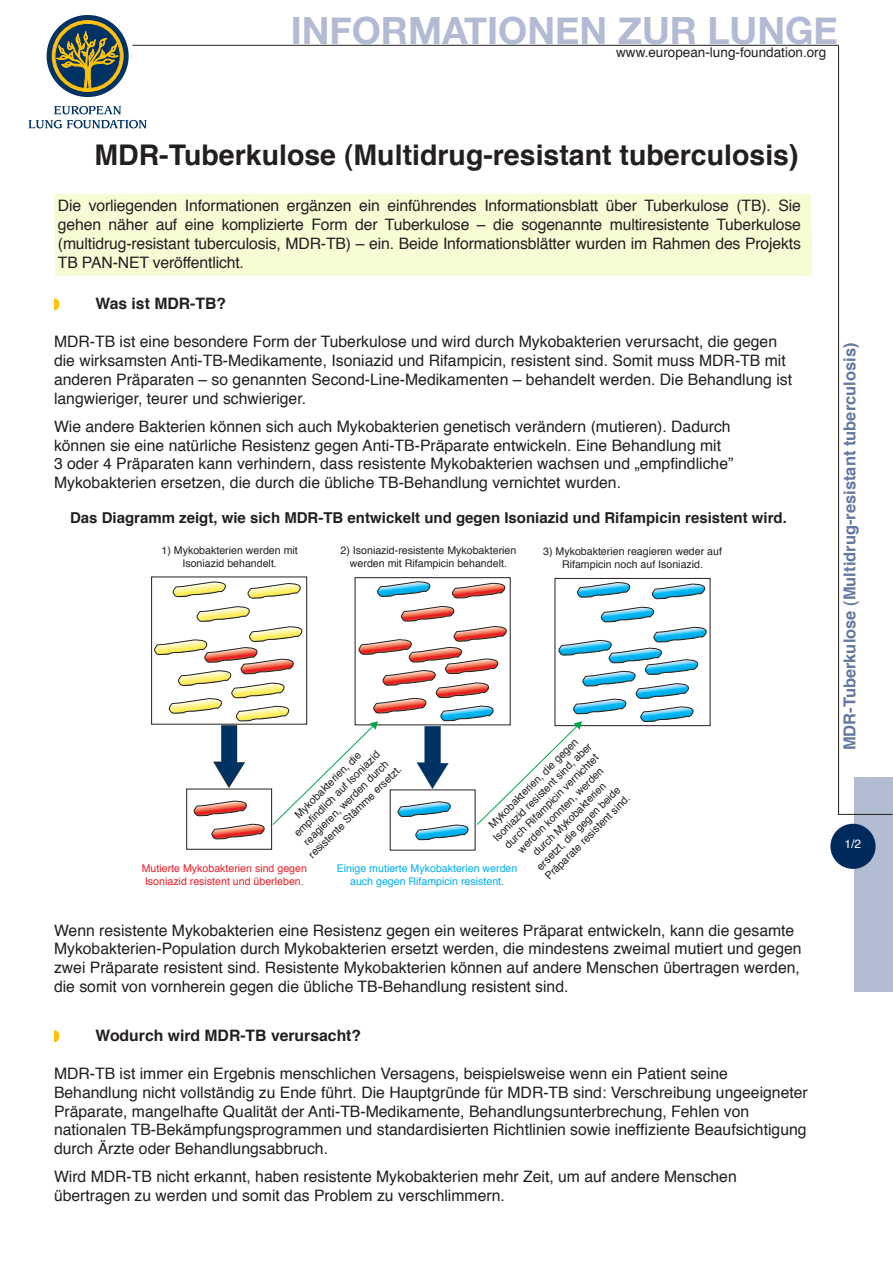
<style>
.page{position:relative;width:893px;height:1263px;background:#fff}
.page>*{position:absolute;margin:0;border:0;box-sizing:border-box;transform-origin:0 0}
.t1{font:700 37.5px "Helvetica Neue";color:#b2bbd3}
.t2{font:700 28.5px "Helvetica";color:#231f20}
.t3{font:700 16.5px "Helvetica";color:#6278a0}
.t4{font:15.75px/18.9px "Helvetica";color:#231f20}
.t5{font:700 15.75px "Helvetica";color:#231f20}
.t6{font:700 15px "Helvetica";color:#231f20}
.t7{font:13.5px "Helvetica";color:#231f20}
.t8{font:12px "Helvetica";color:#fff}
.t9{font:10.65px/12.8px "Helvetica";color:#231f20;text-align:center}
.t10{font:10.65px/12.8px "Helvetica";color:#00aeef;text-align:center}
.t11{font:10.65px/12.8px "Helvetica";color:#ed1c24;text-align:center}
</style>
<div class="page">
<div style="left:854px;top:777px;width:38px;height:214px;background:#b2bcd3"></div>
<div style="left:830px;top:824px;width:46px;height:45px;background:#002a5c;border-radius:50%"></div>
<hr style="left:838px;top:45px;width:1px;height:769px;background:#231f20">
<hr style="left:132px;top:45px;width:706px;height:1px;background:#231f20">
<hr style="left:838px;top:814px;width:54px;height:1px;background:#231f20">
<div style="left:47px;top:15px;width:82px;height:82px;background:#003264;border-radius:50%"></div>
<svg style="left:54px;top:106px;width:67px;height:8px"></svg>
<svg style="left:28px;top:120px;width:119px;height:8px"></svg>
<svg style="left:52px;top:20px;width:71px;height:72px"></svg>
<div style="left:54px;top:194px;width:758px;height:82px;background:#f7fcd5"></div>
<div style="left:186px;top:788px;width:86px;height:62px;border:1px solid #231f20"></div>
<div style="left:555px;top:578px;width:155px;height:148px;border:1px solid #231f20"></div>
<div style="left:151px;top:576px;width:156px;height:149px;border:1px solid #231f20"></div>
<svg style="left:172px;top:581px;width:54px;height:16px"></svg>
<svg style="left:247px;top:583px;width:54px;height:16px"></svg>
<svg style="left:377px;top:581px;width:54px;height:16px"></svg>
<svg style="left:452px;top:582px;width:54px;height:16px"></svg>
<svg style="left:577px;top:582px;width:54px;height:16px"></svg>
<svg style="left:651px;top:583px;width:55px;height:16px"></svg>
<svg style="left:153px;top:605px;width:555px;height:235px"></svg>
<svg style="left:54px;top:298px;width:5px;height:12px"></svg>
<svg style="left:54px;top:1030px;width:5px;height:12px"></svg>
<h1 class="t1" style="left:291px;top:7px;width:549px">INFORMATIONEN ZUR LUNGE</h1>
<p class="t7" style="left:616px;top:42px;width:212px">www.european-lung-foundation.org</p>
<h2 class="t2" style="left:94px;top:132px;width:706px">MDR-Tuberkulose (Multidrug-resistant tuberculosis)</h2>
<p class="t4" style="left:58px;top:197px;width:744px;text-align:justify">Die vorliegenden Informationen ergänzen ein einführendes Informationsblatt über Tuberkulose (TB). Sie gehen näher auf eine komplizierte Form der Tuberkulose – die sogenannte multiresistente Tuberkulose (multidrug-resistant tuberculosis, MDR-TB) – ein. Beide Informationsblätter wurden im Rahmen des Projekts TB PAN-NET veröffentlicht.</p>
<p class="t5" style="left:95px;top:291px;width:132px">Was ist MDR-TB?</p>
<p class="t4" style="left:54px;top:333px;width:740px">MDR-TB ist eine besondere Form der Tuberkulose und wird durch Mykobakterien verursacht, die gegen die wirksamsten Anti-TB-Medikamente, Isoniazid und Rifampicin, resistent sind. Somit muss MDR-TB mit anderen Präparaten – so genannten Second-Line-Medikamenten – behandelt werden. Die Behandlung ist langwieriger, teurer und schwieriger.</p>
<p class="t4" style="left:54px;top:417px;width:681px">Wie andere Bakterien können sich auch Mykobakterien genetisch verändern (mutieren). Dadurch können sie eine natürliche Resistenz gegen Anti-TB-Präparate entwickeln. Eine Behandlung mit 3 oder 4 Präparaten kann verhindern, dass resistente Mykobakterien wachsen und „empfindliche” Mykobakterien ersetzen, die durch die übliche TB-Behandlung vernichtet wurden.</p>
<p class="t6" style="left:70px;top:506px;width:718px">Das Diagramm zeigt, wie sich MDR-TB entwickelt und gegen Isoniazid und Rifampicin resistent wird.</p>
<p class="t9" style="left:162px;top:544px;width:138px">1) Mykobakterien werden mit<br>Isoniazid behandelt.</p>
<p class="t9" style="left:341px;top:544px;width:177px">2) Isoniazid-resistente Mykobakterien werden mit Rifampicin behandelt.</p>
<p class="t9" style="left:543px;top:545px;width:180px">3) Mykobakterien reagieren weder auf<br>Rifampicin noch auf Isoniazid.</p>
<p class="t9" style="left:482px;top:826px;width:136px;rotate:-45deg">Mykobakterien, die gegen<br>Isoniazid resistent sind, aber durch Rifampicin vernichtet werden konnten, werden durch Mykobakterien ersetzt, die gegen beide<br>Präparate resistent sind.</p>
<p class="t9" style="left:279px;top:825px;width:128px;rotate:-45deg">Mykobakterien, die<br>empfi ndlich auf Isoniazid reagieren, werden durch resistente Stämme ersetzt.</p>
<p class="t11" style="left:142px;top:862px;width:167px">Mutierte Mykobakterien sind gegen<br>Isoniazid resistent und überleben.</p>
<p class="t10" style="left:337px;top:862px;width:182px">Einige mutierte Mykobakterien werden auch gegen Rifampicin resistent.</p>
<p class="t4" style="left:54px;top:921px;width:749px">Wenn resistente Mykobakterien eine Resistenz gegen ein weiteres Präparat entwickeln, kann die gesamte Mykobakterien-Population durch Mykobakterien ersetzt werden, die mindestens zweimal mutiert und gegen zwei Präparate resistent sind. Resistente Mykobakterien können auf andere Menschen übertragen werden, die somit von vornherein gegen die übliche TB-Behandlung resistent sind.</p>
<p class="t5" style="left:95px;top:1023px;width:267px">Wodurch wird MDR-TB verursacht?</p>
<p class="t4" style="left:54px;top:1064px;width:755px">MDR-TB ist immer ein Ergebnis menschlichen Versagens, beispielsweise wenn ein Patient seine Behandlung nicht vollständig zu Ende führt. Die Hauptgründe für MDR-TB sind: Verschreibung ungeeigneter Präparate, mangelhafte Qualität der Anti-TB-Medikamente, Behandlungsunterbrechung, Fehlen von nationalen TB-Bekämpfungsprogrammen und standardisierten Richtlinien sowie ineffiziente Beaufsichtigung durch Ärzte oder Behandlungsabbruch.</p>
<p class="t4" style="left:54px;top:1168px;width:684px">Wird MDR-TB nicht erkannt, haben resistente Mykobakterien mehr Zeit, um auf andere Menschen übertragen zu werden und somit das Problem zu verschlimmern.</p>
<p class="t3" style="left:836px;top:750px;width:409px;rotate:-90deg">MDR-Tuberkulose (Multidrug-resistant tuberculosis)</p>
<p class="t8" style="left:844px;top:834px;width:18px">1/2</p>
</div>
